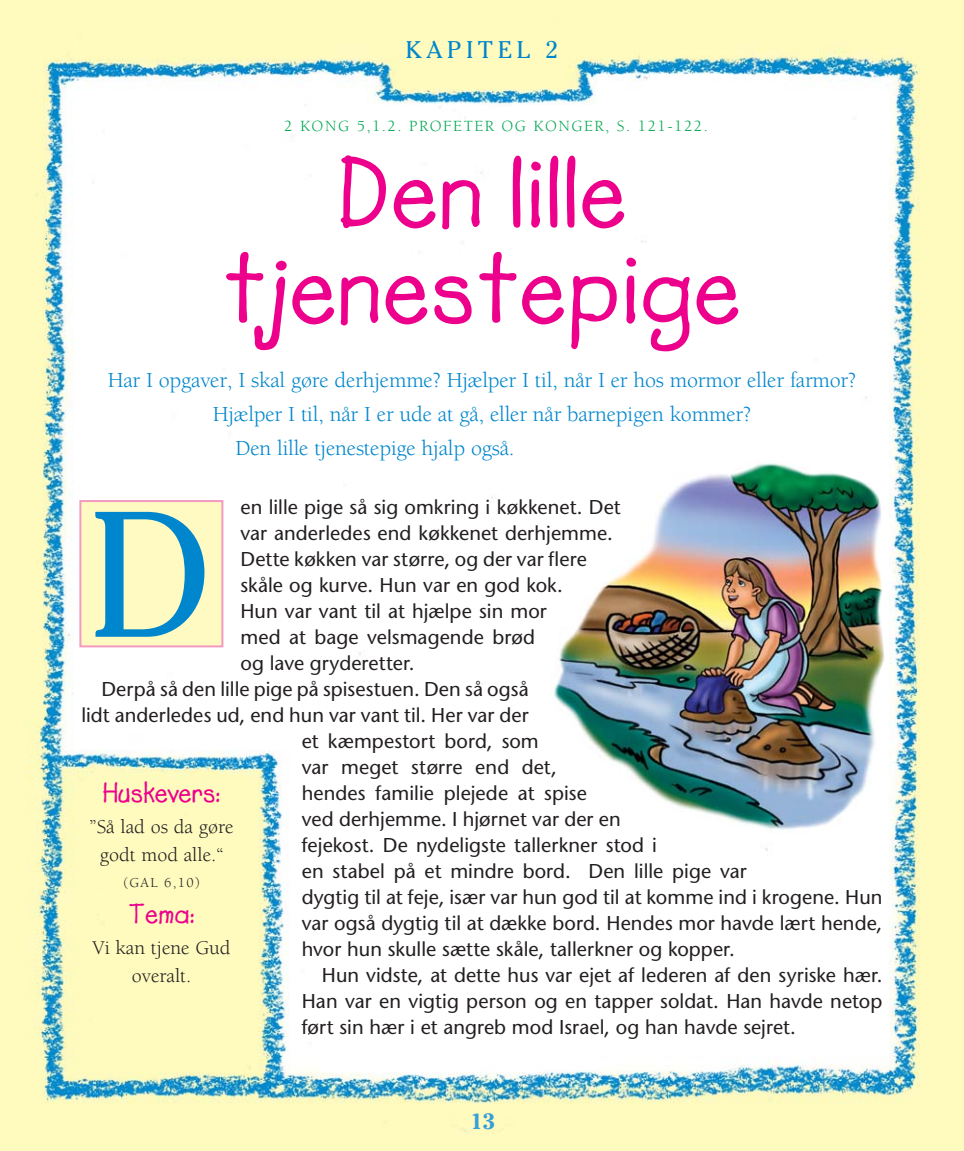
<style>
.page{position:relative;width:964px;height:1151px;background:#fff}
.page>*{position:absolute;margin:0;border:0;box-sizing:border-box;transform-origin:0 0}
.t1{font:177.6px "Cheltenham";color:#0086cc}
.t2{font:700 100px/96px "Lemonade ICG";letter-spacing:.01em;color:#ec008c;text-align:center}
.t3{font:700 28px "Lemonade ICG";color:#ec008c}
.t4{font:24px "Cheltenham";letter-spacing:.2em;color:#0086cc}
.t5{font:22px "Berkeley";letter-spacing:-.01em;color:#0086cc}
.t6{font:700 22px "Cheltenham";color:#389fd9}
.t7{font:20px "Stone Sans";color:#231f20}
.t8{font:20px/28px "Berkeley";color:#231f20;text-align:center}
.t9{font:16px "Berkeley";letter-spacing:.095em;color:#00a650}
.t10{font:14px "Berkeley";color:#231f20}
</style>
<div class="page">
<img style="left:0;top:0;width:964px;height:1151px">
<div style="left:80px;top:501px;width:142px;height:145px;background:#fffac2"></div>
<div style="left:79px;top:500px;width:144px;height:147px;border:2px solid #f49ac1"></div>
<img style="left:551px;top:458px;width:336px;height:375px">
<p class="t4" style="left:406px;top:41px;width:154px">KAPITEL 2</p>
<p class="t9" style="left:284px;top:120px;width:425px">2 KONG 5,1.2. PROFETER OG KONGER, S. 121-122.</p>
<h2 class="t2" style="left:223px;top:153px;width:519px">Den lille tjenestepige</h2>
<p class="t5" style="left:108px;top:372px;width:750px">Har I opgaver, I skal gøre derhjemme? Hjælper I til, når I er hos mormor eller farmor?</p>
<p class="t5" style="left:213px;top:406px;width:540px">Hjælper I til, når I er ude at gå, eller når barnepigen kommer?</p>
<p class="t5" style="left:236px;top:440px;width:280px">Den lille tjenestepige hjalp også.</p>
<p class="t7" style="left:240px;top:499px;width:382px">en lille pige så sig omkring i køkkenet. Det</p>
<p class="t7" style="left:240px;top:525px;width:374px">var anderledes end køkkenet derhjemme.</p>
<p class="t7" style="left:240px;top:551px;width:348px">Dette køkken var større, og der var flere</p>
<p class="t7" style="left:240px;top:577px;width:324px">skåle og kurve. Hun var en god kok.</p>
<p class="t7" style="left:240px;top:603px;width:308px">Hun var vant til at hjælpe sin mor</p>
<p class="t7" style="left:240px;top:629px;width:296px">med at bage velsmagende brød</p>
<p class="t7" style="left:240px;top:655px;width:176px">og lave gryderetter.</p>
<p class="t7" style="left:101px;top:681px;width:429px">Derpå så den lille pige på spisestuen. Den så også</p>
<p class="t7" style="left:81px;top:707px;width:449px">lidt anderledes ud, end hun var vant til. Her var der</p>
<p class="t7" style="left:302px;top:733px;width:238px">et kæmpestort bord, som</p>
<p class="t7" style="left:302px;top:759px;width:257px">var meget større end det,</p>
<p class="t7" style="left:302px;top:785px;width:287px">hendes familie plejede at spise</p>
<p class="t7" style="left:302px;top:811px;width:320px">ved derhjemme. I hjørnet var der en</p>
<p class="t7" style="left:302px;top:837px;width:357px">fejekost. De nydeligste tallerkner stod i</p>
<p class="t7" style="left:302px;top:863px;width:447px">en stabel på et mindre bord. Den lille pige var</p>
<p class="t7" style="left:302px;top:889px;width:582px">dygtig til at feje, især var hun god til at komme ind i krogene. Hun</p>
<p class="t7" style="left:302px;top:915px;width:582px">var også dygtig til at dække bord. Hendes mor havde lært hende,</p>
<p class="t7" style="left:302px;top:941px;width:434px">hvor hun skulle sætte skåle, tallerkner og kopper.</p>
<p class="t7" style="left:322px;top:967px;width:562px">Hun vidste, at dette hus var ejet af lederen af den syriske hær.</p>
<p class="t7" style="left:302px;top:993px;width:582px">Han var en vigtig person og en tapper soldat. Han havde netop</p>
<p class="t7" style="left:302px;top:1019px;width:496px">ført sin hær i et angreb mod Israel, og han havde sejret.</p>
<h1 class="t1" style="left:90px;top:511px;width:122px">D</h1>
<h3 class="t3" style="left:103px;top:781px;width:119px">Huskevers:</h3>
<p class="t8" style="left:90px;top:815px;width:145px">”Så lad os da gøre godt mod alle.“</p>
<p class="t10" style="left:124px;top:877px;width:78px">(GAL 6,10)</p>
<h3 class="t3" style="left:129px;top:902px;width:67px">Tema:</h3>
<p class="t8" style="left:92px;top:936px;width:140px">Vi kan tjene Gud overalt.</p>
<p class="t6" style="left:470px;top:1113px;width:26px">13</p>
</div>
